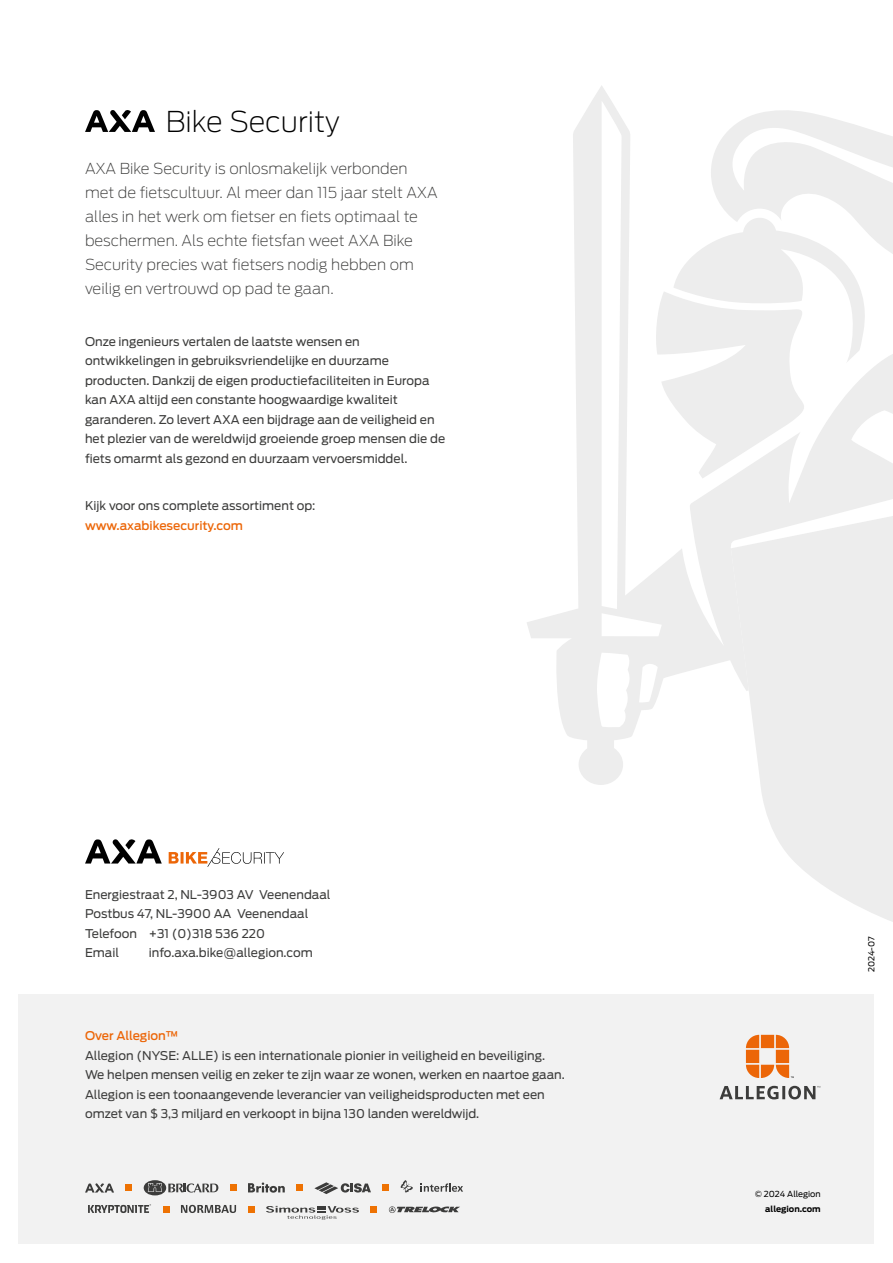
<style>
.page{position:relative;width:893px;height:1263px;background:#fff}
.page>*{position:absolute;margin:0;border:0;box-sizing:border-box;transform-origin:0 0}
.t1{font:200 28.5px "Antenna";letter-spacing:-.005em;color:#000}
.t2{font:200 15px/24px "Antenna";color:#3c3c3b}
.t3{font:12px/19.5px "Antenna";color:#3c3c3b}
.t4{font:500 12px "Antenna";color:#ec6608}
.t5{font:8.25px "Antenna";color:#000}
.t6{font:700 8.25px "Antenna";color:#000}
</style>
<div class="page">
<div style="left:19px;top:994px;width:855px;height:249px;background:#f2f2f2"></div>
<div style="left:230px;top:1184px;width:7px;height:7px;background:#ee7203"></div>
<div style="left:296px;top:1184px;width:7px;height:7px;background:#ee7203"></div>
<div style="left:382px;top:1184px;width:7px;height:7px;background:#ee7203"></div>
<div style="left:125px;top:1184px;width:7px;height:7px;background:#ee7203"></div>
<div style="left:371px;top:1206px;width:6px;height:7px;background:#ee7203"></div>
<div style="left:163px;top:1206px;width:6px;height:7px;background:#ee7203"></div>
<div style="left:248px;top:1206px;width:6px;height:7px;background:#ee7203"></div>
<svg style="left:314px;top:1182px;width:57px;height:12px"></svg>
<svg style="left:144px;top:1180px;width:74px;height:15px"></svg>
<svg style="left:248px;top:1182px;width:37px;height:11px"></svg>
<svg style="left:85px;top:1183px;width:29px;height:9px"></svg>
<svg style="left:401px;top:1180px;width:12px;height:12px"></svg>
<svg style="left:421px;top:1183px;width:42px;height:9px"></svg>
<svg style="left:181px;top:1205px;width:55px;height:8px"></svg>
<svg style="left:88px;top:1204px;width:63px;height:9px"></svg>
<svg style="left:266px;top:1206px;width:93px;height:13px"></svg>
<svg style="left:389px;top:1206px;width:71px;height:7px"></svg>
<svg style="left:746px;top:1035px;width:48px;height:43px"></svg>
<svg style="left:720px;top:1086px;width:100px;height:13px"></svg>
<svg style="left:85px;top:110px;width:70px;height:22px"></svg>
<svg style="left:169px;top:848px;width:115px;height:19px"></svg>
<svg style="left:85px;top:839px;width:77px;height:24px"></svg>
<svg style="left:527px;top:86px;width:366px;height:699px"></svg>
<svg style="left:731px;top:513px;width:162px;height:409px;fill:#ededed"></svg>
<svg style="left:654px;top:87px;width:239px;height:391px"></svg>
<h1 class="t1" style="left:166px;top:105px;width:175px">Bike Security</h1>
<p class="t2" style="left:85px;top:156px;width:354px">AXA Bike Security is onlosmakelijk verbonden met de fietscultuur. Al meer dan 115 jaar stelt AXA alles in het werk om fietser en fiets optimaal te beschermen. Als echte fietsfan weet AXA Bike Security precies wat fietsers nodig hebben om veilig en vertrouwd op pad te gaan.</p>
<p class="t3" style="left:85px;top:331px;width:362px">Onze ingenieurs vertalen de laatste wensen en ontwikkelingen in gebruiksvriendelijke en duurzame producten. Dankzij de eigen productiefaciliteiten in Europa kan AXA altijd een constante hoogwaardige kwaliteit garanderen. Zo levert AXA een bijdrage aan de veiligheid en het plezier van de wereldwijd groeiende groep mensen die de fiets omarmt als gezond en duurzaam vervoersmiddel.</p>
<p class="t3" style="left:85px;top:496px;width:232px">Kijk voor ons complete assortiment op:</p>
<p class="t4" style="left:85px;top:518px;width:159px">www.axabikesecurity.com</p>
<p class="t3" style="left:85px;top:884px;width:247px">Energiestraat 2, NL-3903 AV Veenendaal<br>Postbus 47, NL-3900 AA Veenendaal<br>Telefoon +31 (0)318 536 220<br>Email</p>
<p class="t3" style="left:149px;top:943px;width:165px">info.axa.bike@allegion.com</p>
<p class="t4" style="left:85px;top:1029px;width:95px">Over Allegion™</p>
<p class="t3" style="left:85px;top:1045px;width:481px">Allegion (NYSE: ALLE) is een internationale pionier in veiligheid en beveiliging.<br>We helpen mensen veilig en zeker te zijn waar ze wonen, werken en naartoe gaan.<br>Allegion is een toonaangevende leverancier van veiligheidsproducten met een omzet van $ 3,3 miljard en verkoopt in bijna 130 landen wereldwijd.</p>
<p class="t5" style="left:866px;top:972px;width:37px;rotate:-90deg">2024-07</p>
<p class="t5" style="left:755px;top:1188px;width:67px">© 2024 Allegion</p>
<p class="t6" style="left:765px;top:1204px;width:57px">allegion.com</p>
</div>
